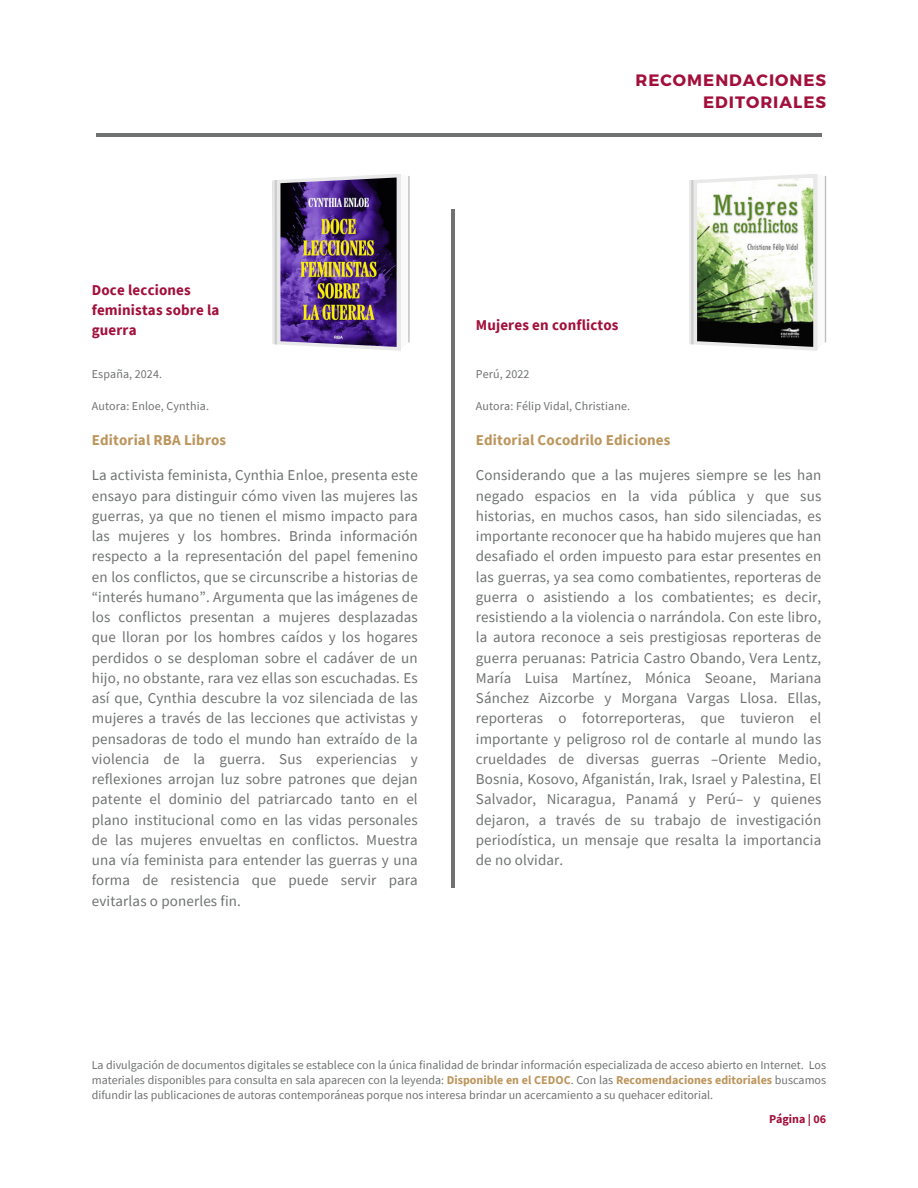
<style>
.page{position:relative;width:918px;height:1188px;background:#fff}
.page>*{position:absolute;margin:0;border:0;box-sizing:border-box;transform-origin:0 0}
.t1{font:700 16.5px/22.5px "Montserrat";letter-spacing:.06em;color:#a20f3b;text-align:right}
.t2{font:15px/20.2px "Source Sans Pro";letter-spacing:.01em;color:#6f7271;text-align:justify}
.t3{font:700 15px/20.2px "Source Sans Pro";letter-spacing:.01em;color:#a20f3b}
.t4{font:700 15px "Source Sans Pro";letter-spacing:.01em;color:#bc955c}
.t5{font:12px/15px "Source Sans Pro";letter-spacing:.01em;color:#6f7271;text-align:justify}
.t6{font:700 12px "Source Sans Pro";color:#a20f3b}
.s1{font-weight:700;color:#bc955c}
</style>
<div class="page">
<hr style="left:96px;top:133px;width:725px;height:3px;background:#6f7271">
<hr style="left:451px;top:209px;width:3px;height:679px;background:#6f7271">
<svg style="left:272px;top:174px;width:138px;height:177px"></svg>
<hr style="left:275px;top:180px;width:2px;height:164px;background:#ccc">
<img style="left:280px;top:178px;width:117px;height:169px">
<svg style="left:689px;top:174px;width:137px;height:177px"></svg>
<hr style="left:691px;top:180px;width:2px;height:164px;background:#ccc">
<img style="left:697px;top:178px;width:116px;height:169px">
<h2 class="t1" style="left:636px;top:68px;width:192px">RECOMENDACIONES<br>EDITORIALES</h2>
<h2 class="t3" style="left:92px;top:279px;width:129px">Doce lecciones feministas sobre la guerra</h2>
<p class="t5" style="left:92px;top:367px;width:72px">España, 2024.</p>
<p class="t5" style="left:92px;top:399px;width:119px">Autora: Enloe, Cynthia.</p>
<p class="t4" style="left:92px;top:430px;width:136px">Editorial RBA Libros</p>
<p class="t2" style="left:92px;top:465px;width:328px">La activista feminista, Cynthia Enloe, presenta este ensayo para distinguir cómo viven las mujeres las guerras, ya que no tienen el mismo impacto para las mujeres y los hombres. Brinda información respecto a la representación del papel femenino en los conflictos, que se circunscribe a historias de “interés humano”. Argumenta que las imágenes de los conflictos presentan a mujeres desplazadas que lloran por los hombres caídos y los hogares perdidos o se desploman sobre el cadáver de un hijo, no obstante, rara vez ellas son escuchadas. Es así que, Cynthia descubre la voz silenciada de las mujeres a través de las lecciones que activistas y pensadoras de todo el mundo han extraído de la violencia de la guerra. Sus experiencias y reflexiones arrojan luz sobre patrones que dejan patente el dominio del patriarcado tanto en el plano institucional como en las vidas personales de las mujeres envueltas en conflictos. Muestra una vía feminista para entender las guerras y una forma de resistencia que puede servir para evitarlas o ponerles fin.</p>
<h3 class="t3" style="left:476px;top:315px;width:144px">Mujeres en conflictos</h3>
<h2 class="t5" style="left:476px;top:367px;width:55px">Perú, 2022</h2>
<p class="t5" style="left:476px;top:399px;width:156px">Autora: Félip Vidal, Christiane.</p>
<p class="t4" style="left:476px;top:430px;width:196px">Editorial Cocodrilo Ediciones</p>
<p class="t2" style="left:476px;top:465px;width:347px">Considerando que a las mujeres siempre se les han negado espacios en la vida pública y que sus historias, en muchos casos, han sido silenciadas, es importante reconocer que ha habido mujeres que han desafiado el orden impuesto para estar presentes en las guerras, ya sea como combatientes, reporteras de guerra o asistiendo a los combatientes; es decir, resistiendo a la violencia o narrándola. Con este libro, la autora reconoce a seis prestigiosas reporteras de guerra peruanas: Patricia Castro Obando, Vera Lentz, María Luisa Martínez, Mónica Seoane, Mariana Sánchez Aizcorbe y Morgana Vargas Llosa. Ellas, reporteras o fotorreporteras, que tuvieron el importante y peligroso rol de contarle al mundo las crueldades de diversas guerras –Oriente Medio, Bosnia, Kosovo, Afganistán, Irak, Israel y Palestina, El Salvador, Nicaragua, Panamá y Perú– y quienes dejaron, a través de su trabajo de investigación periodística, un mensaje que resalta la importancia de no olvidar.</p>
<h3 class="t5" style="left:92px;top:1057px;width:736px">La divulgación de documentos digitales se establece con la única finalidad de brindar información especializada de acceso abierto en Internet. Los materiales disponibles para consulta en sala aparecen con la leyenda: <span class="s1">Disponible en el CEDOC</span>. Con las <span class="s1">Recomendaciones editoriales</span> buscamos difundir las publicaciones de autoras contemporáneas porque nos interesa brindar un acercamiento a su quehacer editorial.</h3>
<h2 class="t6" style="left:769px;top:1111px;width:59px">Página | 06</h2>
</div>
